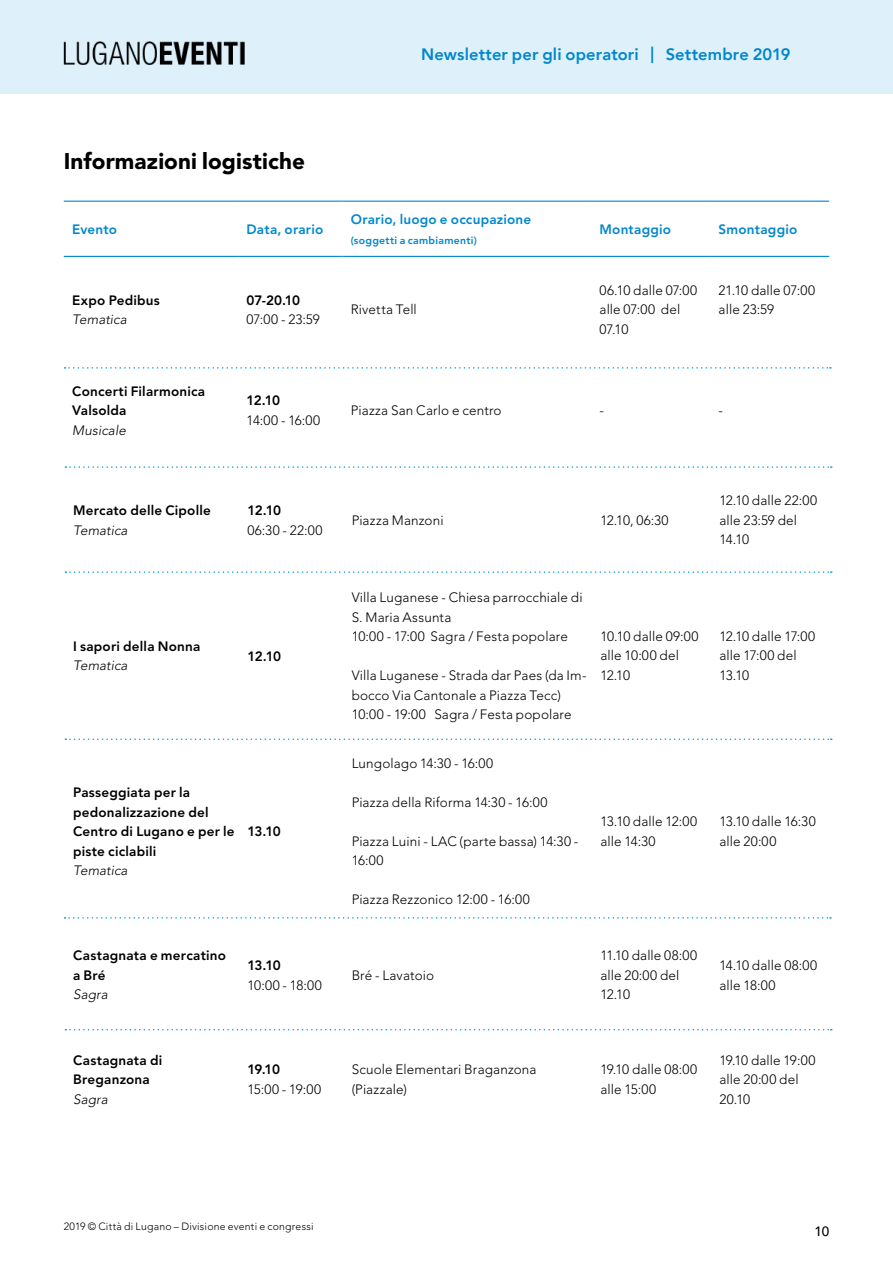
<style>
.page{position:relative;width:893px;height:1263px;background:#fff}
.page>*{position:absolute;margin:0;border:0;box-sizing:border-box;transform-origin:0 0}
.t1{font:900 22.5px "Avenir LT Std";letter-spacing:.005em;color:#000}
.t2{font:800 16.5px "Avenir";letter-spacing:.01em;color:#0087cd}
.t3{font:300 13.5px/19.5px "Avenir LT Std";letter-spacing:.01em;color:#000}
.t4{font:800 13.5px/19.5px "Avenir LT Std";letter-spacing:.015em;color:#000}
.t5{font:800 13.5px "Avenir LT Std";letter-spacing:.015em;color:#0087cd}
.t6{font:italic 300 13.5px "Avenir LT Std";letter-spacing:.005em;color:#000}
.t7{font:500 13.5px "Avenir";color:#000}
.t8{font:300 10.5px "Avenir LT Std";letter-spacing:.02em;color:#000}
.t9{font:800 10.5px "Avenir LT Std";letter-spacing:.025em;color:#0087cd}
</style>
<div class="page">
<div style="left:0;top:0;width:893px;height:94px;background:#def0fa"></div>
<img style="left:64px;top:41px;width:181px;height:23px">
<hr style="left:64px;top:201px;width:174px;height:1px;background:#0087cd">
<hr style="left:238px;top:201px;width:104px;height:1px;background:#0087cd">
<hr style="left:342px;top:201px;width:249px;height:1px;background:#0087cd">
<hr style="left:591px;top:201px;width:119px;height:1px;background:#0087cd">
<hr style="left:710px;top:201px;width:119px;height:1px;background:#0087cd">
<hr style="left:64px;top:256px;width:174px;height:1px;background:#0087cd">
<hr style="left:238px;top:256px;width:104px;height:1px;background:#0087cd">
<hr style="left:342px;top:256px;width:249px;height:1px;background:#0087cd">
<hr style="left:591px;top:256px;width:119px;height:1px;background:#0087cd">
<hr style="left:710px;top:256px;width:119px;height:1px;background:#0087cd">
<svg style="left:65px;top:466px;width:767px;height:2px"></svg>
<svg style="left:65px;top:571px;width:767px;height:2px"></svg>
<svg style="left:65px;top:738px;width:767px;height:2px"></svg>
<svg style="left:65px;top:917px;width:766px;height:2px"></svg>
<svg style="left:65px;top:1029px;width:767px;height:1px"></svg>
<svg style="left:65px;top:367px;width:766px;height:2px"></svg>
<p class="t2" style="left:421px;top:42px;width:371px">Newsletter per gli operatori | Settembre 2019</p>
<h1 class="t1" style="left:64px;top:148px;width:243px">Informazioni logistiche</h1>
<p class="t5" style="left:72px;top:221px;width:46px">Evento</p>
<p class="t5" style="left:247px;top:221px;width:78px">Data, orario</p>
<p class="t4" style="left:72px;top:290px;width:89px">Expo Pedibus</p>
<p class="t6" style="left:72px;top:312px;width:56px">Tematica</p>
<p class="t4" style="left:72px;top:381px;width:134px">Concerti Filarmonica<br>Valsolda</p>
<p class="t6" style="left:72px;top:422px;width:55px">Musicale</p>
<p class="t4" style="left:73px;top:501px;width:139px">Mercato delle Cipolle</p>
<p class="t6" style="left:73px;top:522px;width:56px">Tematica</p>
<p class="t4" style="left:247px;top:290px;width:55px">07-20.10</p>
<p class="t3" style="left:247px;top:310px;width:75px">07:00 - 23:59</p>
<p class="t4" style="left:247px;top:391px;width:35px">12.10</p>
<p class="t3" style="left:247px;top:410px;width:75px">14:00 - 16:00</p>
<p class="t4" style="left:247px;top:501px;width:35px">12.10</p>
<p class="t3" style="left:247px;top:520px;width:77px">06:30 - 22:00</p>
<p class="t4" style="left:73px;top:636px;width:129px">I sapori della Nonna</p>
<p class="t6" style="left:73px;top:658px;width:56px">Tematica</p>
<p class="t4" style="left:247px;top:646px;width:35px">12.10</p>
<p class="t4" style="left:73px;top:783px;width:163px">Passeggiata per la pedonalizzazione del<br>Centro di Lugano e per le piste ciclabili</p>
<p class="t6" style="left:73px;top:862px;width:56px">Tematica</p>
<p class="t4" style="left:247px;top:822px;width:35px">13.10</p>
<p class="t4" style="left:73px;top:946px;width:154px">Castagnata e mercatino a Bré</p>
<p class="t6" style="left:73px;top:987px;width:36px">Sagra</p>
<p class="t4" style="left:73px;top:1050px;width:91px">Castagnata di<br>Breganzona</p>
<p class="t6" style="left:73px;top:1091px;width:36px">Sagra</p>
<p class="t4" style="left:247px;top:956px;width:35px">13.10</p>
<p class="t3" style="left:247px;top:975px;width:76px">10:00 - 18:00</p>
<p class="t4" style="left:247px;top:1060px;width:34px">19.10</p>
<p class="t3" style="left:247px;top:1079px;width:75px">15:00 - 19:00</p>
<p class="t5" style="left:351px;top:211px;width:182px">Orario, luogo e occupazione</p>
<p class="t9" style="left:351px;top:234px;width:128px">(soggetti a cambiamenti)</p>
<p class="t3" style="left:351px;top:300px;width:68px">Rivetta Tell</p>
<p class="t5" style="left:600px;top:221px;width:73px">Montaggio</p>
<p class="t5" style="left:719px;top:221px;width:80px">Smontaggio</p>
<p class="t3" style="left:600px;top:281px;width:99px">06.10 dalle 07:00 alle 07:00 del<br>07.10</p>
<p class="t3" style="left:719px;top:281px;width:98px">21.10 dalle 07:00 alle 23:59</p>
<p class="t3" style="left:351px;top:401px;width:152px">Piazza San Carlo e centro</p>
<p class="t3" style="left:600px;top:401px;width:6px">-</p>
<p class="t3" style="left:719px;top:401px;width:6px">-</p>
<p class="t3" style="left:352px;top:511px;width:93px">Piazza Manzoni</p>
<p class="t3" style="left:600px;top:511px;width:70px">12.10, 06:30</p>
<p class="t3" style="left:719px;top:491px;width:99px">12.10 dalle 22:00 alle 23:59 del<br>14.10</p>
<p class="t3" style="left:352px;top:588px;width:232px">Villa Luganese - Chiesa parrocchiale di<br>S. Maria Assunta<br>10:00 - 17:00 Sagra / Festa popolare</p>
<p class="t3" style="left:352px;top:666px;width:236px">Villa Luganese - Strada dar Paes (da Im&shy;bocco Via Cantonale a Piazza Tecc)<br>10:00 - 19:00 Sagra / Festa popolare</p>
<p class="t3" style="left:352px;top:753px;width:143px">Lungolago 14:30 - 16:00</p>
<p class="t3" style="left:352px;top:792px;width:197px">Piazza della Riforma 14:30 - 16:00</p>
<p class="t3" style="left:352px;top:831px;width:228px">Piazza Luini - LAC (parte bassa) 14:30 -<br>16:00</p>
<p class="t3" style="left:352px;top:890px;width:180px">Piazza Rezzonico 12:00 - 16:00</p>
<p class="t3" style="left:600px;top:627px;width:100px">10.10 dalle 09:00 alle 10:00 del<br>12.10</p>
<p class="t3" style="left:719px;top:627px;width:97px">12.10 dalle 17:00 alle 17:00 del<br>13.10</p>
<p class="t3" style="left:600px;top:812px;width:98px">13.10 dalle 12:00 alle 14:30</p>
<p class="t3" style="left:719px;top:812px;width:98px">13.10 dalle 16:30 alle 20:00</p>
<p class="t3" style="left:352px;top:965px;width:84px">Bré - Lavatoio</p>
<p class="t3" style="left:600px;top:946px;width:98px">11.10 dalle 08:00 alle 20:00 del<br>12.10</p>
<p class="t3" style="left:719px;top:956px;width:99px">14.10 dalle 08:00 alle 18:00</p>
<p class="t3" style="left:352px;top:1060px;width:186px">Scuole Elementari Braganzona (Piazzale)</p>
<p class="t3" style="left:600px;top:1060px;width:98px">19.10 dalle 08:00 alle 15:00</p>
<p class="t3" style="left:719px;top:1050px;width:97px">19.10 dalle 19:00 alle 20:00 del<br>20.10</p>
<p class="t8" style="left:64px;top:1220px;width:251px">2019 © Città di Lugano – Divisione eventi e congressi</p>
<p class="t7" style="left:814px;top:1219px;width:16px">10</p>
</div>
